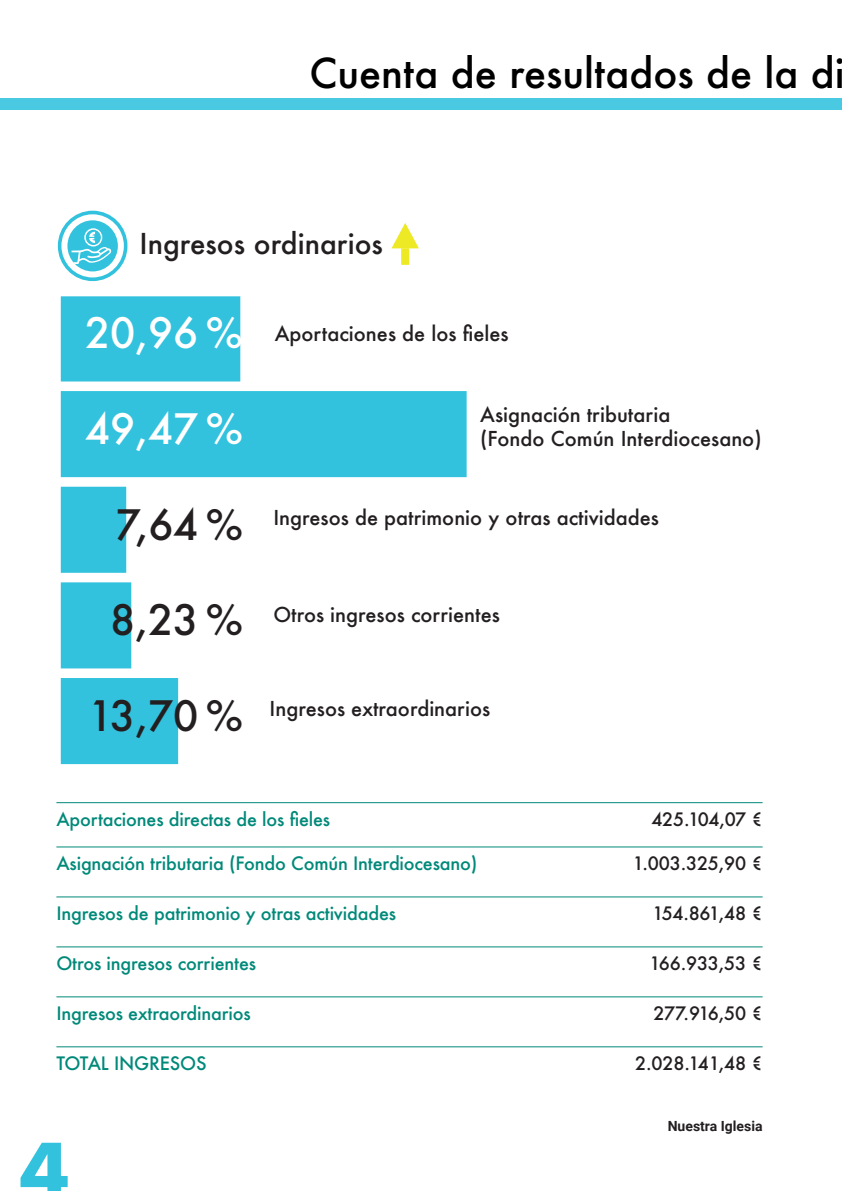
<style>
.page{position:relative;width:842px;height:1191px;background:#fff}
.page>*{position:absolute;margin:0;border:0;box-sizing:border-box;transform-origin:0 0}
.t1{font:700 74px "Futura";color:#32c2de}
.t2{font:500 40.8px "Futura";letter-spacing:-.005em;color:#231f20}
.t3{font:500 40.8px "Futura";color:#fff}
.t4{font:500 40px "Futura";color:#000001}
.t5{font:500 28px "Futura";color:#231f20}
.t6{font:500 20px/24px "Futura";color:#231f20}
.t7{font:500 18px "Futura";letter-spacing:-.01em;color:#008979}
.t8{font:500 18px "Futura";letter-spacing:-.01em;color:#231f20}
.t9{font:700 14px "Roboto";color:#231f20}
</style>
<div class="page">
<div style="left:0;top:99px;width:842px;height:11px;background:#4ac9e2"></div>
<svg style="left:58px;top:211px;width:69px;height:70px"></svg>
<svg style="left:64px;top:217px;width:57px;height:57px"></svg>
<div style="left:61px;top:214px;width:63px;height:63px;border:6px solid #fff;border-radius:50%"></div>
<svg style="left:72px;top:228px;width:39px;height:36px"></svg>
<svg style="left:391px;top:223px;width:28px;height:25px"></svg>
<div style="left:401px;top:248px;width:8px;height:17px;background:#ede924"></div>
<hr style="left:56px;top:802px;width:707px;height:1px;background:#008979">
<hr style="left:56px;top:846px;width:707px;height:1px;background:#008979">
<hr style="left:56px;top:896px;width:707px;height:1px;background:#008979">
<hr style="left:56px;top:946px;width:707px;height:1px;background:#008979">
<hr style="left:56px;top:996px;width:707px;height:1px;background:#008979">
<hr style="left:56px;top:1046px;width:707px;height:1px;background:#008979">
<div style="left:61px;top:296px;width:179px;height:85px;background:#32c2de"></div>
<div style="left:61px;top:391px;width:406px;height:86px;background:#32c2de"></div>
<div style="left:61px;top:487px;width:65px;height:86px;background:#32c2de"></div>
<div style="left:61px;top:582px;width:70px;height:86px;background:#32c2de"></div>
<div style="left:61px;top:678px;width:117px;height:86px;background:#32c2de"></div>
<h3 class="t4" style="left:309px;top:45px;width:537px">Cuenta de resultados de la di</h3>
<h3 class="t5" style="left:139px;top:225px;width:245px">Ingresos ordinarios</h3>
<h2 class="t3" style="left:85px;top:305px;width:160px">20,96 %</h2>
<p class="t6" style="left:275px;top:321px;width:235px">Aportaciones de los fieles</p>
<h2 class="t3" style="left:85px;top:401px;width:160px">49,47 %</h2>
<p class="t6" style="left:480px;top:402px;width:283px">Asignación tributaria<br>(Fondo Común Interdiocesano)</p>
<h2 class="t2" style="left:116px;top:496px;width:129px">7,64 %</h2>
<p class="t6" style="left:273px;top:505px;width:387px">Ingresos de patrimonio y otras actividades</p>
<h2 class="t2" style="left:110px;top:592px;width:134px">8,23 %</h2>
<p class="t6" style="left:273px;top:602px;width:228px">Otros ingresos corrientes</p>
<h2 class="t2" style="left:88px;top:688px;width:157px">13,70 %</h2>
<p class="t6" style="left:270px;top:696px;width:222px">Ingresos extraordinarios</p>
<p class="t7" style="left:56px;top:807px;width:275px">Aportaciones directas de los fieles</p>
<p class="t8" style="left:651px;top:807px;width:113px">425.104,07 €</p>
<p class="t7" style="left:56px;top:851px;width:422px">Asignación tributaria (Fondo Común Interdiocesano)</p>
<p class="t8" style="left:633px;top:851px;width:131px">1.003.325,90 €</p>
<p class="t7" style="left:56px;top:901px;width:341px">Ingresos de patrimonio y otras actividades</p>
<p class="t8" style="left:652px;top:901px;width:112px">154.861,48 €</p>
<p class="t7" style="left:56px;top:951px;width:201px">Otros ingresos corrientes</p>
<p class="t8" style="left:649px;top:951px;width:115px">166.933,53 €</p>
<p class="t7" style="left:56px;top:1001px;width:196px">Ingresos extraordinarios</p>
<p class="t8" style="left:654px;top:1001px;width:111px">277.916,50 €</p>
<p class="t7" style="left:56px;top:1051px;width:152px">TOTAL INGRESOS</p>
<p class="t8" style="left:635px;top:1051px;width:129px">2.028.141,48 €</p>
<h1 class="t1" style="left:19px;top:1117px;width:52px">4</h1>
<p class="t9" style="left:668px;top:1116px;width:96px">Nuestra Iglesia</p>
</div>
